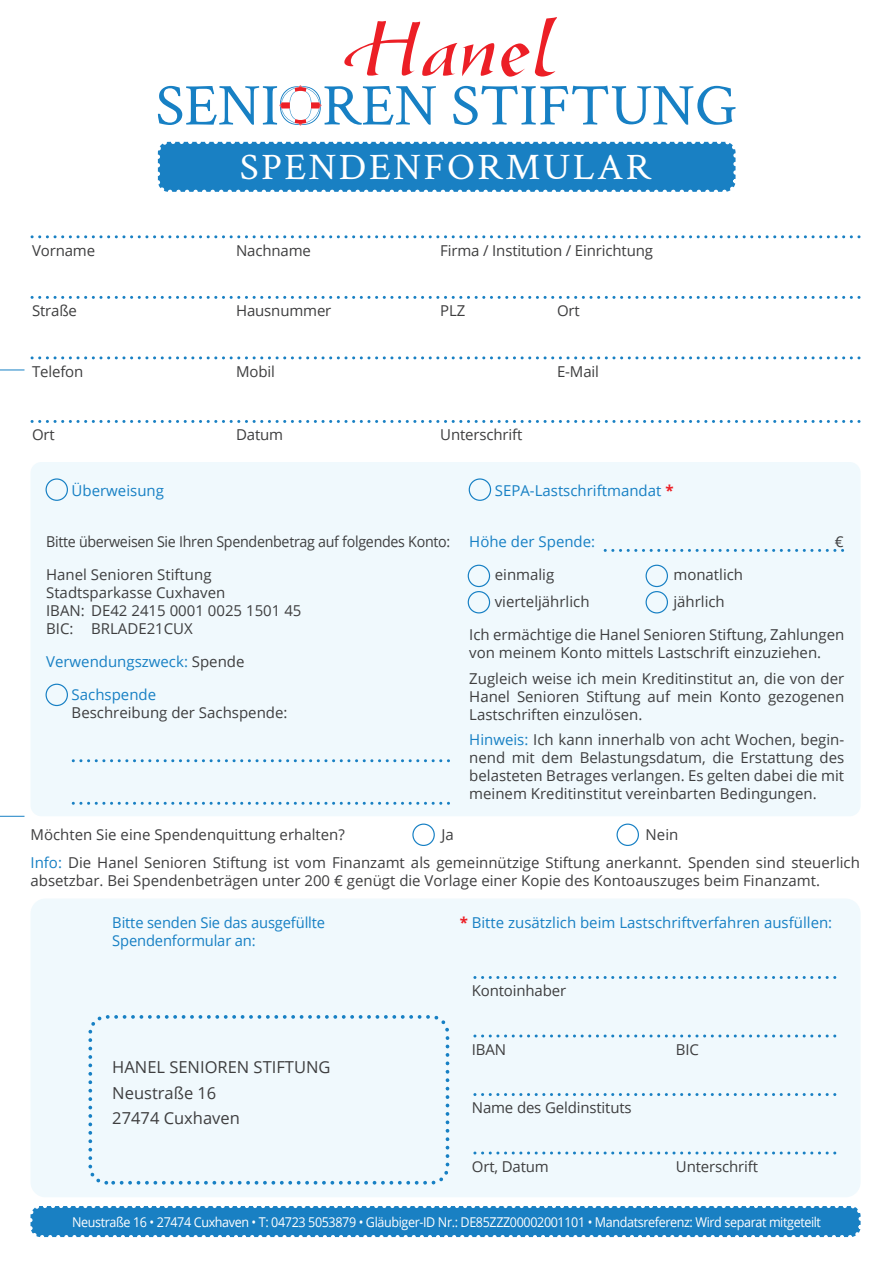
<style>
.page{position:relative;width:893px;height:1263px;background:#fff}
.page>*{position:absolute;margin:0;border:0;box-sizing:border-box;transform-origin:0 0}
.t1{font:37.5px "Crimson Text";letter-spacing:.06em;color:#fff;scale:1.05 1}
.t2{font:16.5px/25.5px "Open Sans";color:#3e3e3f}
.t3{font:15px/18px "Open Sans";color:#3e3e3f}
.t4{font:15px/18px "Open Sans";color:#1780c4}
.t5{font:15px "Open Sans";letter-spacing:-.02em;color:#3e3e3f;scale:.95 1}
.t6{font:13.5px "Open Sans";letter-spacing:-.03em;color:#fff;scale:.93 1}
.s1{color:#3e3e3f}
.s2{font-weight:700;color:#ec1f26}
.s3{color:#1780c4}
</style>
<div class="page">
<svg style="left:344px;top:21px;width:150px;height:55px"></svg>
<svg style="left:501px;top:43px;width:28px;height:34px"></svg>
<svg style="left:535px;top:17px;width:22px;height:60px"></svg>
<svg style="left:453px;top:86px;width:282px;height:39px"></svg>
<svg style="left:158px;top:85px;width:278px;height:40px"></svg>
<div style="left:158px;top:142px;width:577px;height:50px;background:#1980c3;border-radius:11px"></div>
<div style="left:156px;top:140px;width:582px;height:54px;border:4px dashed #fff;border-radius:11px"></div>
<div style="left:412px;top:823px;width:23px;height:23px;border:1px solid #1780c4;border-radius:50%"></div>
<div style="left:616px;top:823px;width:23px;height:23px;border:1px solid #1780c4;border-radius:50%"></div>
<div style="left:31px;top:1206px;width:830px;height:31px;background:#1980c3;border-radius:10px"></div>
<div style="left:28px;top:1204px;width:835px;height:35px;border:4px dashed #fff;border-radius:10px"></div>
<div style="left:31px;top:898px;width:830px;height:299px;background:#f0f9fd;border-radius:15px"></div>
<svg style="left:475px;top:976px;width:362px;height:3px"></svg>
<svg style="left:475px;top:1034px;width:362px;height:3px"></svg>
<svg style="left:475px;top:1093px;width:362px;height:3px"></svg>
<svg style="left:475px;top:1151px;width:362px;height:3px"></svg>
<div style="left:88px;top:1015px;width:361px;height:169px;border:4px dashed #1780c4;border-radius:16px"></div>
<div style="left:31px;top:462px;width:830px;height:354px;background:#f0f9fd;border-radius:11px"></div>
<div style="left:46px;top:684px;width:22px;height:22px;border:1px solid #1780c4;border-radius:50%"></div>
<div style="left:46px;top:478px;width:22px;height:23px;border:1px solid #1780c4;border-radius:50%"></div>
<svg style="left:73px;top:759px;width:377px;height:3px"></svg>
<svg style="left:73px;top:802px;width:377px;height:3px"></svg>
<div style="left:468px;top:565px;width:22px;height:22px;border:1px solid #1780c4;border-radius:50%"></div>
<div style="left:468px;top:591px;width:22px;height:22px;border:1px solid #1780c4;border-radius:50%"></div>
<div style="left:646px;top:565px;width:22px;height:22px;border:1px solid #1780c4;border-radius:50%"></div>
<div style="left:646px;top:591px;width:22px;height:22px;border:1px solid #1780c4;border-radius:50%"></div>
<div style="left:469px;top:478px;width:22px;height:23px;border:1px solid #1780c4;border-radius:50%"></div>
<svg style="left:605px;top:549px;width:239px;height:3px"></svg>
<svg style="left:0;top:370px;width:25px;height:1px"></svg>
<svg style="left:0;top:816px;width:25px;height:1px"></svg>
<svg style="left:32px;top:356px;width:829px;height:3px"></svg>
<svg style="left:32px;top:296px;width:829px;height:3px"></svg>
<svg style="left:32px;top:235px;width:829px;height:3px"></svg>
<svg style="left:32px;top:420px;width:829px;height:3px"></svg>
<h1 class="t1" style="left:240px;top:141px;width:393px">SPENDENFORMULAR</h1>
<p class="t3" style="left:32px;top:241px;width:65px">Vorname</p>
<p class="t3" style="left:236px;top:241px;width:76px">Nachname</p>
<p class="t3" style="left:440px;top:241px;width:214px">Firma / Institution / Einrichtung</p>
<p class="t3" style="left:32px;top:301px;width:46px">Straße</p>
<p class="t3" style="left:236px;top:301px;width:97px">Hausnummer</p>
<p class="t3" style="left:440px;top:301px;width:27px">PLZ</p>
<p class="t3" style="left:557px;top:301px;width:24px">Ort</p>
<p class="t3" style="left:32px;top:362px;width:53px">Telefon</p>
<p class="t3" style="left:236px;top:362px;width:40px">Mobil</p>
<p class="t3" style="left:557px;top:362px;width:43px">E-Mail</p>
<p class="t3" style="left:32px;top:425px;width:24px">Ort</p>
<p class="t3" style="left:236px;top:425px;width:49px">Datum</p>
<p class="t3" style="left:440px;top:425px;width:84px">Unterschrift</p>
<p class="t4" style="left:72px;top:481px;width:94px">Überweisung</p>
<p class="t5" style="left:46px;top:531px;width:427px">Bitte überweisen Sie Ihren Spendenbetrag auf folgendes Konto:</p>
<p class="t3" style="left:46px;top:565px;width:257px">Hanel Senioren Stiftung<br>Stadtsparkasse Cuxhaven<br>IBAN: DE42 2415 0001 0025 1501 45<br>BIC: BRLADE21CUX</p>
<p class="t4" style="left:46px;top:652px;width:200px">Verwendungszweck: <span class="s1">Spende</span></p>
<p class="t4" style="left:72px;top:685px;width:86px">Sachspende</p>
<p class="t3" style="left:72px;top:703px;width:217px">Beschreibung der Sachspende:</p>
<p class="t4" style="left:495px;top:481px;width:180px">SEPA-Lastschriftmandat <span class="s2">*</span></p>
<p class="t4" style="left:469px;top:532px;width:127px">Höhe der Spende:</p>
<p class="t3" style="left:835px;top:532px;width:10px">€</p>
<p class="t3" style="left:495px;top:565px;width:61px">einmalig</p>
<p class="t3" style="left:673px;top:565px;width:71px">monatlich</p>
<p class="t3" style="left:495px;top:592px;width:96px">vierteljährlich</p>
<p class="t3" style="left:673px;top:592px;width:53px">jährlich</p>
<p class="t3" style="left:469px;top:625px;width:376px">Ich ermächtige die Hanel Senioren Stiftung, Zahlungen von meinem Konto mittels Lastschrift einzuziehen.</p>
<p class="t3" style="left:469px;top:669px;width:376px;text-align:justify">Zugleich weise ich mein Kreditinstitut an, die von der Hanel Senioren Stiftung auf mein Konto gezogenen Lastschriften einzulösen.</p>
<p class="t3" style="left:469px;top:730px;width:376px;text-align:justify"><span class="s3">Hinweis:</span> Ich kann innerhalb von acht Wochen, begin&shy;nend mit dem Belastungsdatum, die Erstattung des belasteten Betrages verlangen. Es gelten dabei die mit meinem Kreditinstitut vereinbarten Bedingungen.</p>
<p class="t3" style="left:31px;top:825px;width:316px">Möchten Sie eine Spendenquittung erhalten?</p>
<p class="t3" style="left:441px;top:825px;width:14px">Ja</p>
<p class="t3" style="left:31px;top:820px;width:831px;line-height:27.8px;text-indent:615px">Nein<br><span class="s3">Info:</span> Die Hanel Senioren Stiftung ist vom Finanzamt als gemeinnützige Stiftung anerkannt. Spenden sind steuerlich</p>
<p class="t3" style="left:31px;top:871px;width:791px">absetzbar. Bei Spendenbeträgen unter 200 € genügt die Vorlage einer Kopie des Kontoauszuges beim Finanzamt.</p>
<p class="t4" style="left:112px;top:913px;width:214px">Bitte senden Sie das ausgefüllte<br>Spendenformular an:</p>
<p class="t4" style="left:460px;top:913px;width:374px"><span class="s2">*</span> Bitte zusätzlich beim Lastschriftverfahren ausfüllen:</p>
<p class="t3" style="left:472px;top:981px;width:96px">Kontoinhaber</p>
<p class="t2" style="left:112px;top:1054px;width:220px">HANEL SENIOREN STIFTUNG<br>Neustraße 16<br>27474 Cuxhaven</p>
<p class="t3" style="left:472px;top:1040px;width:36px">IBAN</p>
<p class="t3" style="left:676px;top:1040px;width:25px">BIC</p>
<p class="t3" style="left:472px;top:1098px;width:161px">Name des Geldinstituts</p>
<p class="t3" style="left:472px;top:1157px;width:79px">Ort, Datum</p>
<p class="t3" style="left:676px;top:1157px;width:84px">Unterschrift</p>
<p class="t6" style="left:72px;top:1212px;width:807px">Neustraße 16 • 27474 Cuxhaven • T: 04723 5053879 • Gläubiger-ID Nr.: DE85ZZZ00002001101 • Mandatsreferenz: Wird separat mitgeteilt</p>
</div>
